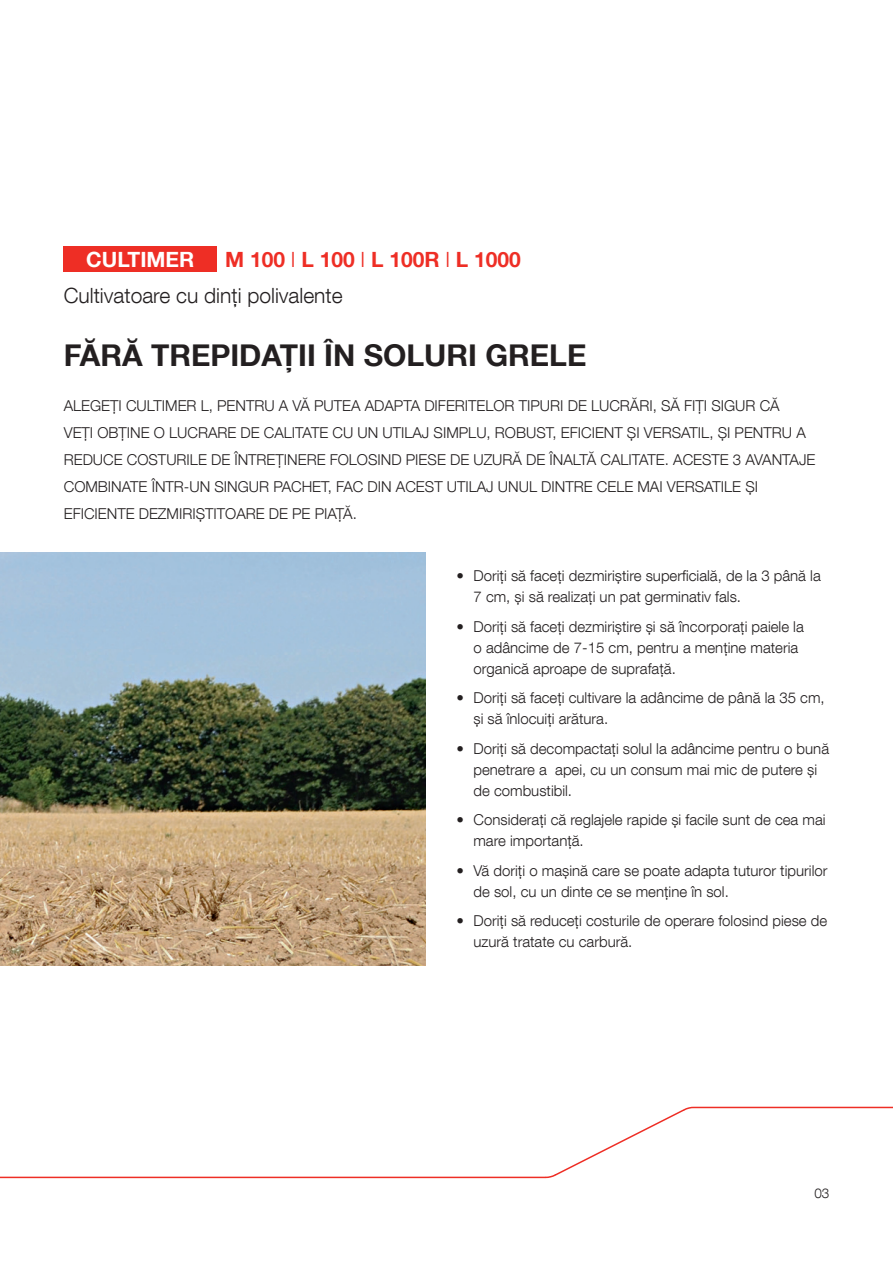
<style>
.page{position:relative;width:893px;height:1263px;background:#fff}
.page>*{position:absolute;margin:0;border:0;box-sizing:border-box;transform-origin:0 0}
.t1{font:700 30px "Helvetica Neue LT Com";color:#231f20}
.t2{font:300 21px "Helvetica Neue LT Com";color:#231f20}
.t3{font:700 21px "Helvetica Neue LT Com";color:#ee2e25}
.t4{font:700 21px "Helvetica Neue LT Com";color:#fff}
.t5{font:300 15px/21px "Helvetica Neue LT Com";color:#231f20}
.t6{font:300 13.5px "Helvetica Neue LT Com";color:#231f20}
.s1{font-weight:300}
</style>
<div class="page">
<svg style="left:0;top:1106px;width:893px;height:73px"></svg>
<div style="left:64px;top:247px;width:153px;height:25px;background:#ee2e25"></div>
<img style="left:0;top:553px;width:425px;height:412px">
<p class="t4" style="left:86px;top:246px;width:110px">CULTIMER</p>
<p class="t3" style="left:225px;top:246px;width:297px">M 100 <span class="s1">I</span> L 100 <span class="s1">I</span> L 100R <span class="s1">I</span> L 1000</p>
<p class="t2" style="left:64px;top:283px;width:280px">Cultivatoare cu dinți polivalente</p>
<p class="t1" style="left:64px;top:336px;width:524px">FĂRĂ TREPIDAȚII ÎN SOLURI GRELE</p>
<p class="t5" style="left:64px;top:392px;width:753px;line-height:27px">ALEGEȚI CULTIMER L, PENTRU A VĂ PUTEA ADAPTA DIFERITELOR TIPURI DE LUCRĂRI, SĂ FIȚI SIGUR CĂ<br>VEȚI OBȚINE O LUCRARE DE CALITATE CU UN UTILAJ SIMPLU, ROBUST, EFICIENT ȘI VERSATIL, ȘI PENTRU A REDUCE COSTURILE DE ÎNTREȚINERE FOLOSIND PIESE DE UZURĂ DE ÎNALTĂ CALITATE. ACESTE 3 AVANTAJE COMBINATE ÎNTR-UN SINGUR PACHET, FAC DIN ACEST UTILAJ UNUL DINTRE CELE MAI VERSATILE ȘI EFICIENTE DEZMIRIȘTITOARE DE PE PIAȚĂ.</p>
<p class="t5" style="left:473px;top:565px;width:349px;text-indent:-17px">• Doriți să faceți dezmiriștire superficială, de la 3 până la<br>7 cm, și să realizați un pat germinativ fals.</p>
<p class="t5" style="left:473px;top:616px;width:332px;text-indent:-17px">• Doriți să faceți dezmiriștire și să încorporați paiele la o adâncime de 7-15 cm, pentru a menține materia organică aproape de suprafață.</p>
<p class="t5" style="left:473px;top:687px;width:353px;text-indent:-17px">• Doriți să faceți cultivare la adâncime de până la 35 cm, și să înlocuiți arătura.</p>
<p class="t5" style="left:473px;top:738px;width:357px;text-indent:-17px">• Doriți să decompactați solul la adâncime pentru o bună penetrare a apei, cu un consum mai mic de putere și de combustibil.</p>
<p class="t5" style="left:473px;top:809px;width:354px;text-indent:-17px">• Considerați că reglajele rapide și facile sunt de cea mai mare importanță.</p>
<p class="t5" style="left:473px;top:860px;width:356px;text-indent:-17px">• Vă doriți o mașină care se poate adapta tuturor tipurilor de sol, cu un dinte ce se menține în sol.</p>
<p class="t5" style="left:473px;top:910px;width:355px;text-indent:-17px">• Doriți să reduceți costurile de operare folosind piese de uzură tratate cu carbură.</p>
<p class="t6" style="left:814px;top:1185px;width:16px">03</p>
</div>
